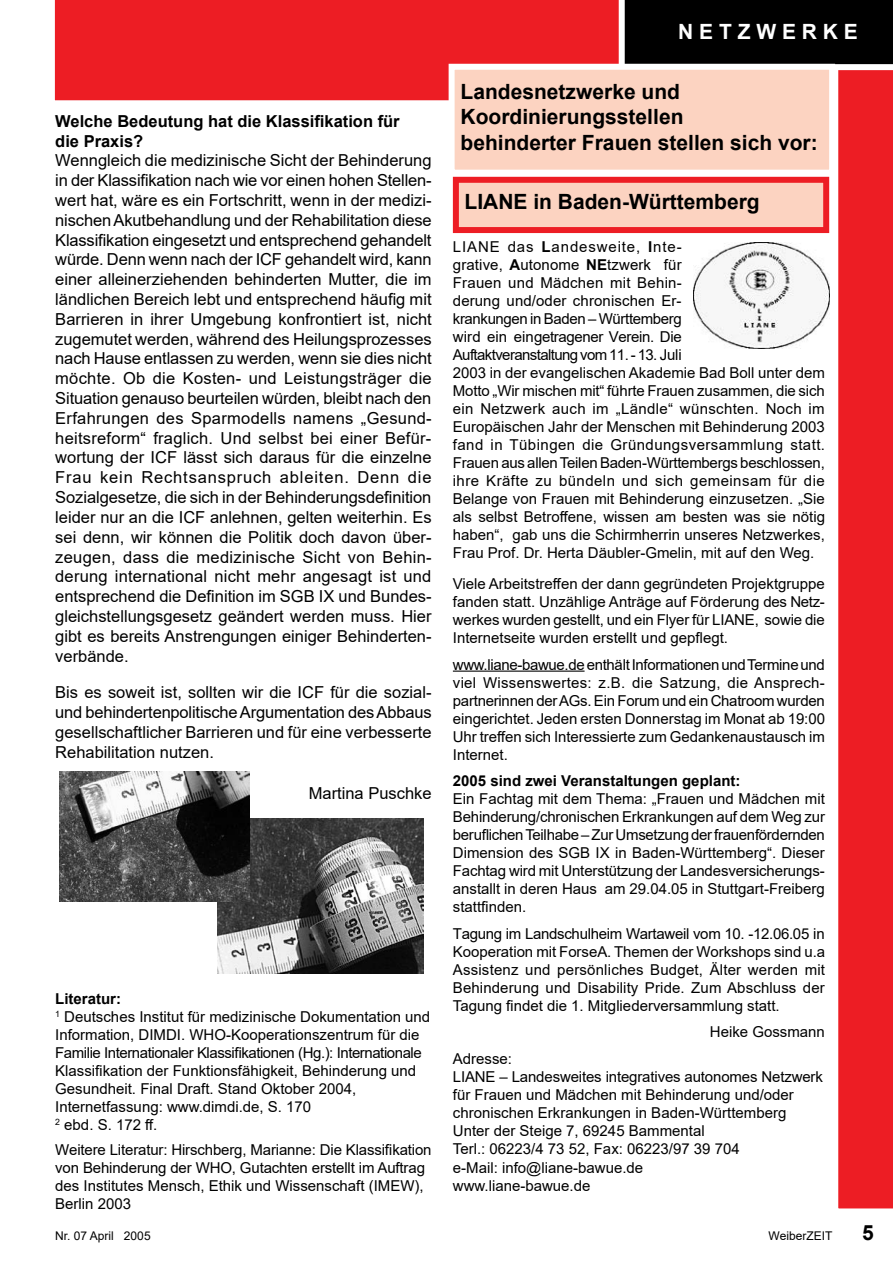
<style>
.page{position:relative;width:893px;height:1263px;background:#fff}
.page>*{position:absolute;margin:0;border:0;box-sizing:border-box;transform-origin:0 0}
.t1{font:700 21px/25.2px "Arial";color:#000}
.t2{font:700 21px "Arial";color:#fff}
.t3{font:16.5px/19.8px "Arial";color:#000;text-align:justify}
.t4{font:700 16.5px/19.8px "Arial";color:#000}
.t5{font:15px/18px "Arial";color:#000}
.t6{font:700 15px "Arial";color:#000}
.t7{font:12px "Arial";color:#000}
.s1{font-weight:700}
</style>
<div class="page">
<img style="left:218px;top:818px;width:206px;height:155px">
<div style="left:54px;top:0;width:565px;height:101px;background:#ed1d24"></div>
<svg style="left:829px;top:70px;width:64px;height:1139px;background:#ef3e44"></svg>
<div style="left:624px;top:0;width:269px;height:65px;background:#000"></div>
<img style="left:59px;top:772px;width:190px;height:130px">
<hr style="left:453px;top:670px;width:132px;height:2px;background:#000">
<img style="left:694px;top:243px;width:135px;height:106px">
<div style="left:453px;top:177px;width:376px;height:56px;background:#fcd3c1;border:6px solid #ed1d24"></div>
<div style="left:449px;top:64px;width:386px;height:112px;background:#fcd3c1;border:6px solid #fff"></div>
<h2 class="t4" style="left:55px;top:111px;width:346px">Welche Bedeutung hat die Klassifikation für die Praxis?</h2>
<p class="t3" style="left:55px;top:151px;width:378px">Wenngleich die medizinische Sicht der Behinderung in der Klassifikation nach wie vor einen hohen Stellen&shy;wert hat, wäre es ein Fortschritt, wenn in der medizi&shy;nischen Akutbehandlung und der Rehabilitation diese Klassifikation eingesetzt und entsprechend gehandelt würde. Denn wenn nach der ICF gehandelt wird, kann einer alleinerziehenden behinderten Mutter, die im ländlichen Bereich lebt und entsprechend häufig mit Barrieren in ihrer Umgebung konfrontiert ist, nicht zugemutet werden, während des Heilungsprozesses nach Hause entlassen zu werden, wenn sie dies nicht möchte. Ob die Kosten- und Leistungsträger die Situation genauso beurteilen würden, bleibt nach den Erfahrungen des Sparmodells namens „Gesund&shy;heitsreform“ fraglich. Und selbst bei einer Befür&shy;wortung der ICF lässt sich daraus für die einzelne Frau kein Rechtsanspruch ableiten. Denn die Sozialgesetze, die sich in der Behinderungsdefinition leider nur an die ICF anlehnen, gelten weiterhin. Es sei denn, wir können die Politik doch davon über&shy;zeugen, dass die medizinische Sicht von Behin&shy;derung international nicht mehr angesagt ist und entsprechend die Definition im SGB IX und Bundes&shy;gleichstellungsgesetz geändert werden muss. Hier gibt es bereits Anstrengungen einiger Behinderten&shy;verbände.</p>
<p class="t3" style="left:55px;top:682px;width:378px">Bis es soweit ist, sollten wir die ICF für die sozial&shy;und behindertenpolitische Argumentation des Abbaus gesellschaftlicher Barrieren und für eine verbesserte Rehabilitation nutzen.</p>
<p class="t3" style="left:309px;top:783px;width:124px">Martina Puschke</p>
<p class="t6" style="left:55px;top:988px;width:67px">Literatur:</p>
<p class="t5" style="left:55px;top:1007px;width:377px"><sup>1</sup> Deutsches Institut für medizinische Dokumentation und Information, DIMDI. WHO-Kooperationszentrum für die Familie Internationaler Klassifikationen (Hg.): Internationale Klassifikation der Funktionsfähigkeit, Behinderung und Gesundheit. Final Draft. Stand Oktober 2004, Internetfassung: www.dimdi.de, S. 170<br><sup>2</sup> ebd. S. 172 ff.</p>
<p class="t5" style="left:55px;top:1141px;width:378px">Weitere Literatur: Hirschberg, Marianne: Die Klassifikation von Behinderung der WHO, Gutachten erstellt im Auftrag des Institutes Mensch, Ethik und Wissenschaft (IMEW), Berlin 2003</p>
<p class="t2" style="left:678px;top:17px;width:181px">N E T Z W E R K E</p>
<h1 class="t1" style="left:461px;top:79px;width:359px">Landesnetzwerke und<br>Koordinierungsstellen<br>behinderter Frauen stellen sich vor:</h1>
<h2 class="t1" style="left:465px;top:189px;width:297px">LIANE in Baden-Württemberg</h2>
<p class="t5" style="left:453px;top:238px;width:374px">LIANE das <span class="s1">L</span>andesweite, <span class="s1">I</span>nte-<br>grative, <span class="s1">A</span>utonome <span class="s1">NE</span>tzwerk für<br>Frauen und Mädchen mit Behin-<br>derung und/oder chronischen Er-<br>krankungen in Baden – Württemberg<br>wird ein eingetragener Verein. Die<br>Auftaktveranstaltung vom 11. - 13. Juli<br>2003 in der evangelischen Akademie Bad Boll unter dem Motto „Wir mischen mit“ führte Frauen zusammen, die sich ein Netzwerk auch im „Ländle“ wünschten. Noch im Europäischen Jahr der Menschen mit Behinderung 2003 fand in Tübingen die Gründungsversammlung statt.<br>Frauen aus allen Teilen Baden-Württembergs beschlossen, ihre Kräfte zu bündeln und sich gemeinsam für die Belange von Frauen mit Behinderung einzusetzen. „Sie als selbst Betroffene, wissen am besten was sie nötig haben“, gab uns die Schirmherrin unseres Netzwerkes, Frau Prof. Dr. Herta Däubler-Gmelin, mit auf den Weg.</p>
<p class="t5" style="left:453px;top:575px;width:374px;text-align:justify">Viele Arbeitstreffen der dann gegründeten Projektgruppe fanden statt. Unzählige Anträge auf Förderung des Netz&shy;werkes wurden gestellt, und ein Flyer für LIANE, sowie die Internetseite wurden erstellt und gepflegt.</p>
<p class="t5" style="left:453px;top:655px;width:374px;text-align:justify">www.liane-bawue.de enthält Informationen und Termine und viel Wissenswertes: z.B. die Satzung, die Ansprech&shy;partnerinnen der AGs. Ein Forum und ein Chatroom wurden eingerichtet. Jeden ersten Donnerstag im Monat ab 19:00<br>Uhr treffen sich Interessierte zum Gedankenaustausch im Internet.</p>
<h2 class="t6" style="left:453px;top:770px;width:289px">2005 sind zwei Veranstaltungen geplant:</h2>
<p class="t5" style="left:453px;top:790px;width:374px;text-align:justify">Ein Fachtag mit dem Thema: „Frauen und Mädchen mit Behinderung/chronischen Erkrankungen auf dem Weg zur beruflichen Teilhabe – Zur Umsetzung der frauenfördernden Dimension des SGB IX in Baden-Württemberg“. Dieser Fachtag wird mit Unterstützung der Landesversicherungs&shy;anstallt in deren Haus am 29.04.05 in Stuttgart-Freiberg stattfinden.</p>
<p class="t5" style="left:453px;top:924px;width:374px;text-align:justify">Tagung im Landschulheim Wartaweil vom 10. -12.06.05 in Kooperation mit ForseA. Themen der Workshops sind u.a Assistenz und persönliches Budget, Älter werden mit Behinderung und Disability Pride. Zum Abschluss der Tagung findet die 1. Mitgliederversammlung statt.</p>
<p class="t5" style="left:710px;top:1023px;width:117px">Heike Gossmann</p>
<p class="t5" style="left:453px;top:1049px;width:61px">Adresse:</p>
<p class="t5" style="left:453px;top:1067px;width:372px">LIANE – Landesweites integratives autonomes Netzwerk für Frauen und Mädchen mit Behinderung und/oder chronischen Erkrankungen in Baden-Württemberg Unter der Steige 7, 69245 Bammental<br>Terl.: 06223/4 73 52, Fax: 06223/97 39 704</p>
<p class="t5" style="left:453px;top:1159px;width:192px">e-Mail: info@liane-bawue.de www.liane-bawue.de</p>
<p class="t7" style="left:55px;top:1228px;width:97px">Nr. 07 April 2005</p>
<p class="t7" style="left:768px;top:1228px;width:65px">WeiberZEIT</p>
<h1 class="t1" style="left:862px;top:1220px;width:13px">5</h1>
</div>
